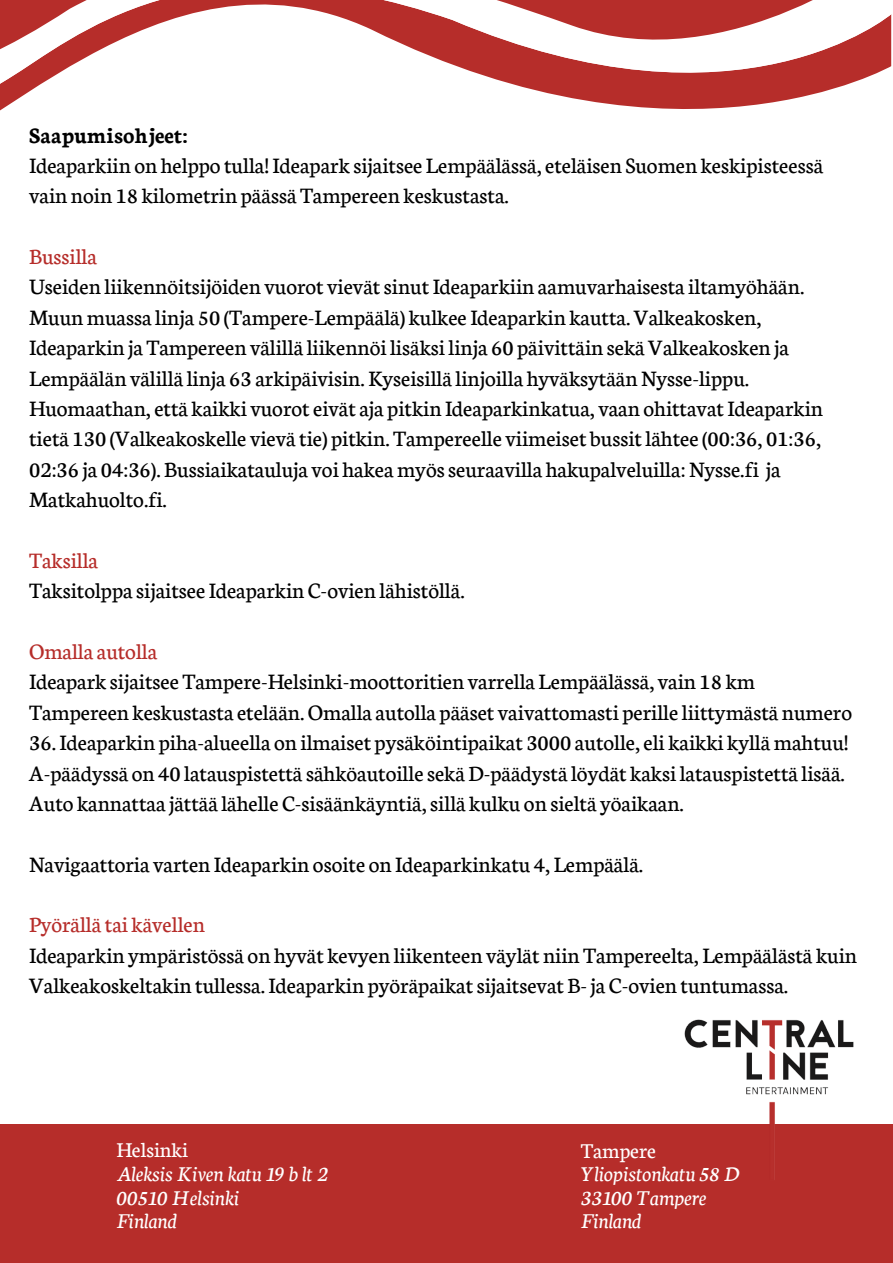
<style>
.page{position:relative;width:893px;height:1263px;background:#fff}
.page>*{position:absolute;margin:0;border:0;box-sizing:border-box;transform-origin:0 0}
.t1{font:23.48px/30.4px "Neuton";color:#000}
.t2{font:23.48px "Neuton";color:#b62d2a}
.t3{font:700 23.48px "Neuton";color:#000}
.t4{font:italic 22.5px/23.6px "Neuton";color:#fff}
.t5{font:22.5px "Neuton";color:#fff}
</style>
<div class="page">
<div style="left:0;top:1124px;width:893px;height:139px;background:#b62d2a"></div>
<img style="left:684px;top:1019px;width:170px;height:161px">
<svg style="left:0;top:93px;width:818px;height:18px"></svg>
<svg style="left:0;top:0;width:891px;height:93px"></svg>
<p class="t3" style="left:29px;top:118px;width:160px">Saapumisohjeet:</p>
<p class="t1" style="left:29px;top:148px;width:795px">Ideaparkiin on helppo tulla! Ideapark sijaitsee Lempäälässä,eteläisen Suomen keskipisteessä vain noin 18 kilometrin päässä Tampereen keskustasta.</p>
<p class="t2" style="left:29px;top:240px;width:69px">Bussilla</p>
<p class="t1" style="left:29px;top:270px;width:795px">Useiden liikennöitsijöiden vuorot vievätsinutIdeaparkiin aamuvarhaisesta iltamyöhään.<br>Muunmuassa linja 50 (Tampere-Lempäälä) kulkeeIdeaparkin kautta.Valkeakosken, Ideaparkin ja Tampereen välillä liikennöi lisäksi linja 60 päivittäin sekäValkeakosken ja Lempäälän välillä linja 63 arkipäivisin.Kyseisillä linjoilla hyväksytäänNysse-lippu.<br>Huomaathan,että kaikki vuoroteivät aja pitkin Ideaparkinkatua, vaan ohittavatIdeaparkin tietä 130 (Valkeakoskelle vievä tie) pitkin. Tampereelle viimeiset bussitlähtee(00:36, 01:36, 02:36 ja 04:36). Bussiaikatauluja voi hakeamyösseuraavilla hakupalveluilla:Nysse.fi ja Matkahuolto.fi.</p>
<p class="t2" style="left:29px;top:544px;width:70px">Taksilla</p>
<p class="t1" style="left:29px;top:574px;width:437px">Taksitolppa sijaitseeIdeaparkin C-ovien lähistöllä.</p>
<p class="t2" style="left:29px;top:635px;width:130px">Omalla autolla</p>
<p class="t1" style="left:29px;top:665px;width:824px">Ideapark sijaitsee Tampere-Helsinki-moottoritien varrella Lempäälässä, vain 18 km<br>Tampereen keskustasta etelään.Omalla autolla pääset vaivattomasti perilleliittymästä numero</p>
<p class="t1" style="left:29px;top:726px;width:821px">36. Ideaparkin piha-alueella on ilmaiset pysäköintipaikat 3000 autolle,eli kaikki kyllämahtuu!<br>A-päädyssä on 40 latauspistettä sähköautoillesekäD-päädystä löydät kaksi latauspistettä lisää.<br>Auto kannattaa jättää lähelle C-sisäänkäyntiä,sillä kulku on sieltä yöaikaan.</p>
<p class="t1" style="left:29px;top:847px;width:615px">Navigaattoria varten Ideaparkin osoite on Ideaparkinkatu 4, Lempäälä.</p>
<p class="t2" style="left:29px;top:908px;width:177px">Pyörällä tai kävellen</p>
<p class="t1" style="left:29px;top:938px;width:829px">Ideaparkin ympäristössä on hyvät kevyen liikenteen väylät niin Tampereelta, Lempäälästä kuin<br>Valkeakoskeltakin tullessa. Ideaparkin pyöräpaikatsijaitsevat B- ja C-ovien tuntumassa.</p>
<p class="t5" style="left:116px;top:1134px;width:73px">Helsinki</p>
<p class="t4" style="left:116px;top:1160px;width:213px">Aleksis Kiven katu 19 b lt 2<br>00510 Helsinki<br>Finland</p>
<p class="t5" style="left:581px;top:1134px;width:77px">Tampere</p>
<p class="t4" style="left:581px;top:1160px;width:160px">Yliopistonkatu 58 D<br>33100 Tampere<br>Finland</p>
</div>
